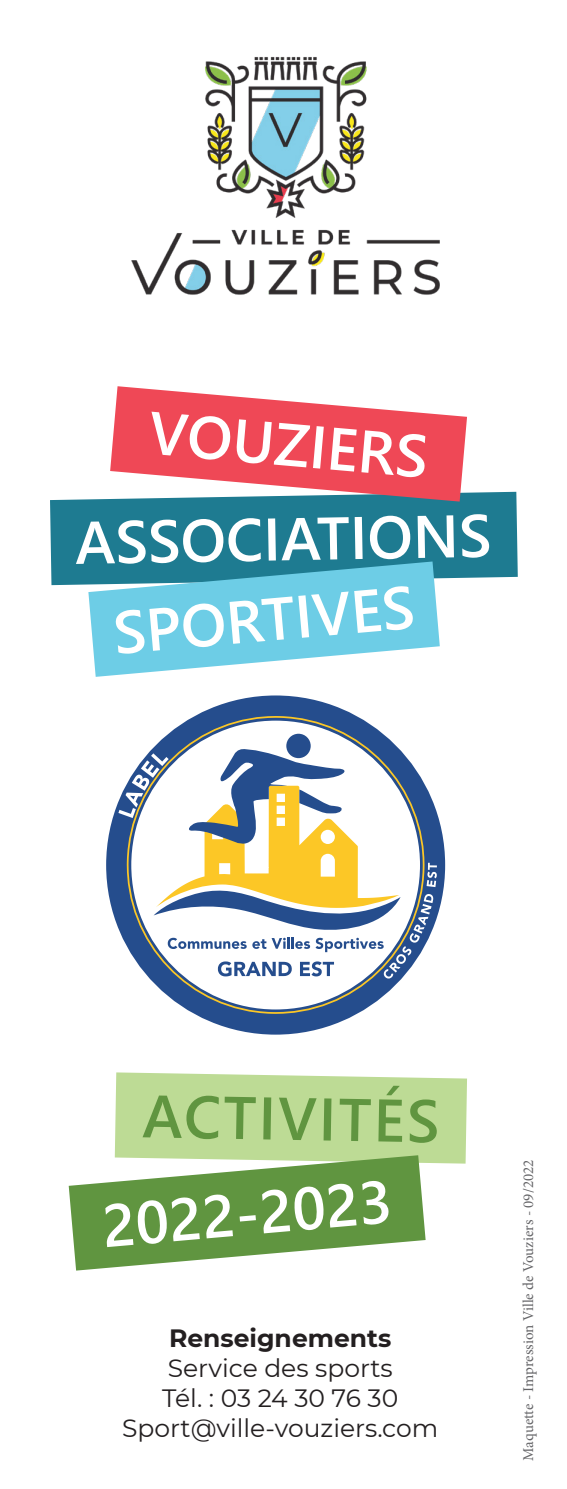
<style>
.page{position:relative;width:567px;height:1489px;background:#fff}
.page>*{position:absolute;margin:0;border:0;box-sizing:border-box;transform-origin:0 0}
.t1{font:600 60px "Segoe UI";color:#fff}
.t2{font:600 60px "Segoe UI";color:#609540}
.t3{font:25px "Montserrat";color:#231f20}
.t4{font:700 25px "Montserrat";color:#231f20}
.t5{font:15px "Minion Pro";color:#656568}
</style>
<div class="page">
<div style="left:106px;top:695px;width:339px;height:339px;border:25px solid #254d8d;border-radius:50%"></div>
<svg style="left:149px;top:713px;width:253px;height:303px"></svg>
<svg style="left:118px;top:733px;width:319px;height:245px"></svg>
<img style="left:131px;top:57px;width:309px;height:238px">
<div style="left:50px;top:492px;width:468px;height:93px;background:#1e7b91"></div>
<svg style="left:88px;top:561px;width:352px;height:115px;background:#78c9de"></svg>
<svg style="left:110px;top:386px;width:357px;height:115px;fill:#ef4856"></svg>
<div style="left:115px;top:1072px;width:352px;height:91px;background:#bddb95"></div>
<svg style="left:69px;top:1155px;width:357px;height:115px;fill:#609540"></svg>
<p class="t1" style="left:154px;top:376px;width:281px;rotate:5deg">VOUZIERS</p>
<p class="t1" style="left:74px;top:486px;width:418px;rotate:-1deg">ASSOCIATIONS</p>
<p class="t1" style="left:109px;top:576px;width:303px;rotate:-5deg">SPORTIVES</p>
<p class="t2" style="left:143px;top:1059px;width:299px;rotate:1deg">ACTIVITÉS</p>
<p class="t1" style="left:98px;top:1169px;width:292px;rotate:-5deg">2022-2023</p>
<p class="t4" style="left:169px;top:1320px;width:224px">Renseignements</p>
<p class="t3" style="left:168px;top:1351px;width:227px">Service des sports</p>
<p class="t3" style="left:162px;top:1381px;width:237px">Tél. : 03 24 30 76 30</p>
<p class="t3" style="left:122px;top:1411px;width:318px">Sport@ville-vouziers.com</p>
<p class="t5" style="left:518px;top:1460px;width:302px;rotate:-90deg">Maquette - Impression Ville de Vouziers - 09/2022</p>
</div>
